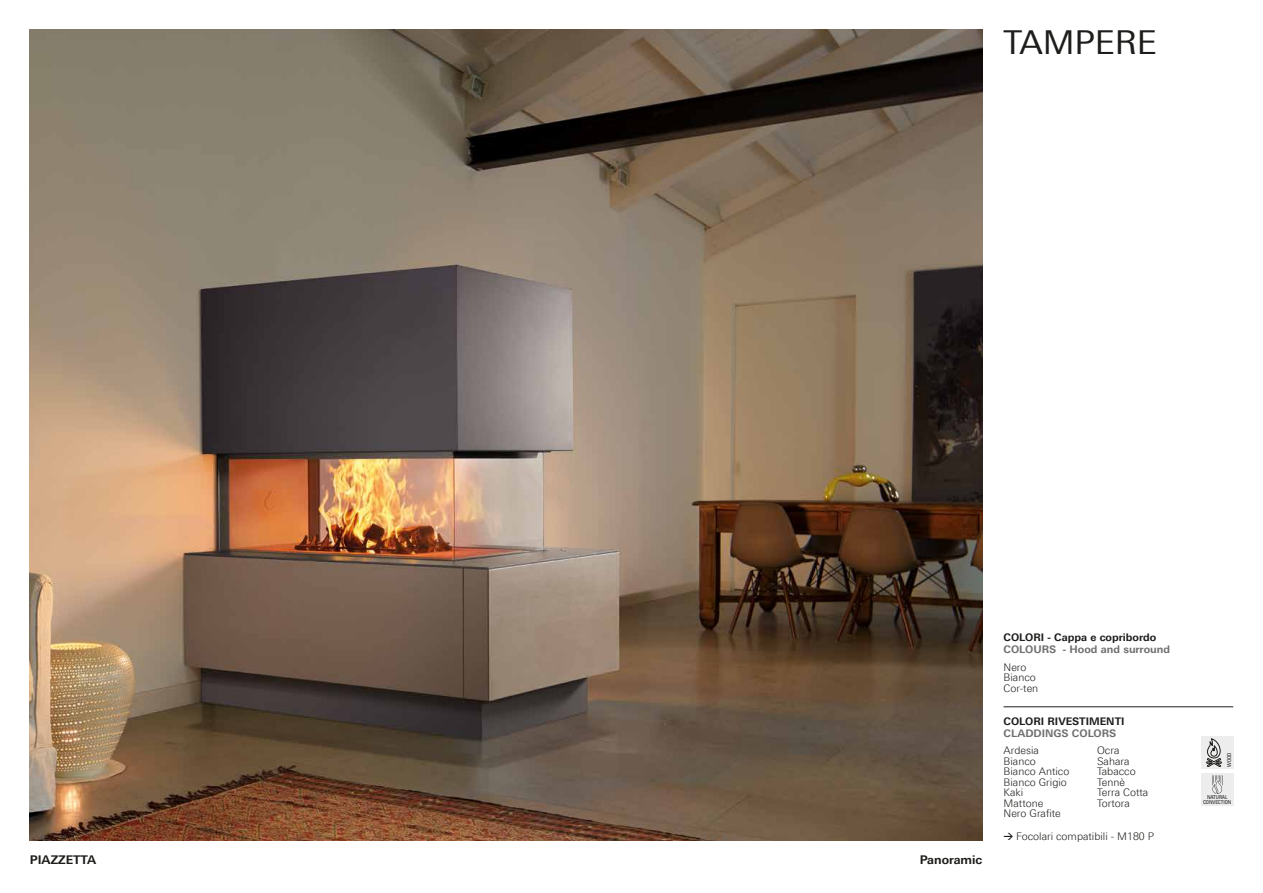
<style>
.page{position:relative;width:1263px;height:893px;background:#fff}
.page>*{position:absolute;margin:0;border:0;box-sizing:border-box;transform-origin:0 0}
.t1{font:33px "Linotype Univers 430";letter-spacing:-.005em;color:#1d1d1b}
.t2{font:700 12px "Linotype Univers 630";color:#1d1d1b}
.t3{font:300 10.5px/10.5px "Linotype Univers 330";color:#1d1d1b}
.t4{font:700 10.5px "Linotype Univers 630";color:#1d1d1b}
.t5{font:700 10.5px "Linotype Univers 630";color:#706f6f}
.t6{font:condensed 5.4px/4.9px "Univers LT Pro";letter-spacing:-.02em;color:#1d1d1b;text-align:center}
.s1{font-family:"Theinhardt";font-weight:500}
</style>
<div class="page">
<img style="left:30px;top:30px;width:952px;height:810px">
<div style="left:1201px;top:774px;width:32px;height:32px;background:#ededed"></div>
<svg style="left:1212px;top:775px;width:11px;height:19px"></svg>
<div style="left:1201px;top:736px;width:32px;height:33px;background:#ededed"></div>
<svg style="left:1206px;top:738px;width:16px;height:29px"></svg>
<hr style="left:1003px;top:706px;width:230px;height:1px;background:#1d1d1b">
<h1 class="t1" style="left:1003px;top:23px;width:155px">TAMPERE</h1>
<p class="t2" style="left:30px;top:853px;width:68px">PIAZZETTA</p>
<p class="t2" style="left:920px;top:853px;width:64px">Panoramic</p>
<p class="t4" style="left:1003px;top:631px;width:154px">COLORI - Cappa e copribordo</p>
<p class="t5" style="left:1003px;top:643px;width:168px">COLOURS - Hood and surround</p>
<p class="t3" style="left:1003px;top:662px;width:36px">Nero<br>Bianco<br>Cor-ten</p>
<p class="t4" style="left:1003px;top:714px;width:122px">COLORI RIVESTIMENTI</p>
<p class="t5" style="left:1003px;top:726px;width:114px">CLADDINGS COLORS</p>
<p class="t3" style="left:1003px;top:745px;width:67px">Ardesia<br>Bianco<br>Bianco Antico<br>Bianco Grigio<br>Kaki<br>Mattone<br>Nero Grafite</p>
<p class="t3" style="left:1097px;top:745px;width:53px">Ocra<br>Sahara<br>Tabacco<br>Tennè<br>Terra Cotta<br>Tortora</p>
<p class="t3" style="left:1003px;top:831px;width:152px"><span class="s1">→</span> Focolari compatibili - M180 P</p>
<p class="t6" style="left:1227px;top:767px;width:16px;rotate:-90deg">WOOD</p>
<p class="t6" style="left:1203px;top:795px;width:30px">NATURAL<br>CONVECTION</p>
</div>
